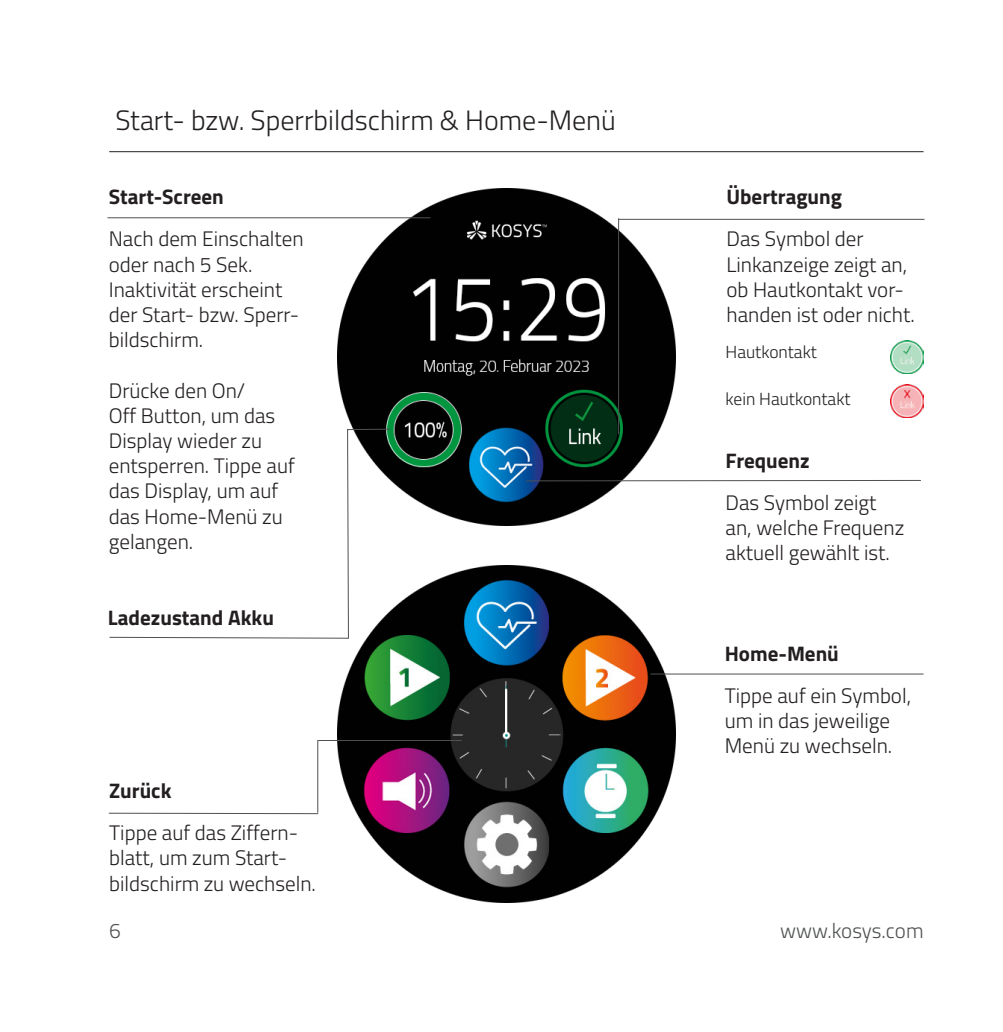
<style>
.page{position:relative;width:1003px;height:1032px;background:#fff}
.page>*{position:absolute;margin:0;border:0;box-sizing:border-box;transform-origin:0 0}
.t1{font:300 28px "Titillium";color:#231f20}
.t2{font:300 21px/25.2px "Titillium";color:#231f20}
.t3{font:700 21px "Titillium";color:#231f20}
.t4{font:300 21px "Titillium";letter-spacing:-.005em;color:#4f5152}
.t5{font:300 17.5px "Titillium";color:#231f20}
</style>
<div class="page">
<img style="left:337px;top:189px;width:338px;height:337px">
<hr style="left:109px;top:151px;width:814px;height:1px;background:#231f20">
<hr style="left:526px;top:480px;width:394px;height:1px;background:#4f5152">
<hr style="left:618px;top:219px;width:306px;height:1px;background:#4f5152">
<img style="left:890px;top:340px;width:33px;height:34px">
<hr style="left:107px;top:217px;width:323px;height:1px;background:#4f5152">
<img style="left:337px;top:566px;width:338px;height:337px">
<hr style="left:650px;top:673px;width:273px;height:2px;background:#4f5152">
<hr style="left:109px;top:812px;width:209px;height:2px;background:#4f5152">
<hr style="left:317px;top:741px;width:1px;height:72px;background:#4f5152">
<hr style="left:317px;top:740px;width:144px;height:1px;background:#4f5152">
<hr style="left:617px;top:218px;width:2px;height:216px;background:#4f5152">
<img style="left:890px;top:384px;width:33px;height:34px">
<hr style="left:109px;top:637px;width:240px;height:2px;background:#4f5152">
<hr style="left:347px;top:429px;width:2px;height:209px;background:#4f5152">
<hr style="left:347px;top:428px;width:43px;height:2px;background:#4f5152">
<p class="t1" style="left:115px;top:100px;width:501px">Start- bzw. Sperrbildschirm &amp; Home-Menü</p>
<p class="t3" style="left:726px;top:181px;width:117px">Übertragung</p>
<p class="t2" style="left:726px;top:225px;width:190px">Das Symbol der<br>Linkanzeige zeigt an, ob Hautkontakt vor&shy;handen ist oder nicht.</p>
<p class="t5" style="left:725px;top:340px;width:93px">Hautkontakt</p>
<p class="t3" style="left:109px;top:181px;width:116px">Start-Screen</p>
<p class="t2" style="left:109px;top:225px;width:196px">Nach dem Einschalten oder nach 5 Sek.<br>Inaktivität erscheint der Start- bzw. Sperr&shy;bildschirm.</p>
<p class="t2" style="left:109px;top:376px;width:187px">Drücke den On/<br>Off Button, um das<br>Display wieder zu entsperren. Tippe auf das Display, um auf das Home-Menü zu gelangen.</p>
<p class="t5" style="left:725px;top:386px;width:127px">kein Hautkontakt</p>
<p class="t3" style="left:725px;top:444px;width:86px">Frequenz</p>
<p class="t2" style="left:725px;top:489px;width:180px">Das Symbol zeigt an, welche Frequenz aktuell gewählt ist.</p>
<p class="t3" style="left:108px;top:601px;width:167px">Ladezustand Akku</p>
<p class="t3" style="left:109px;top:775px;width:64px">Zurück</p>
<p class="t2" style="left:109px;top:819px;width:208px">Tippe auf das Ziffern&shy;blatt, um zum Start&shy;bildschirm zu wechseln.</p>
<p class="t3" style="left:724px;top:637px;width:115px">Home-Menü</p>
<p class="t2" style="left:724px;top:682px;width:188px">Tippe auf ein Symbol,</p>
<p class="t2" style="left:724px;top:707px;width:169px">um in das jeweilige<br>Menü zu wechseln.</p>
<p class="t4" style="left:109px;top:915px;width:13px">6</p>
<p class="t4" style="left:779px;top:915px;width:145px">www.kosys.com</p>
</div>
